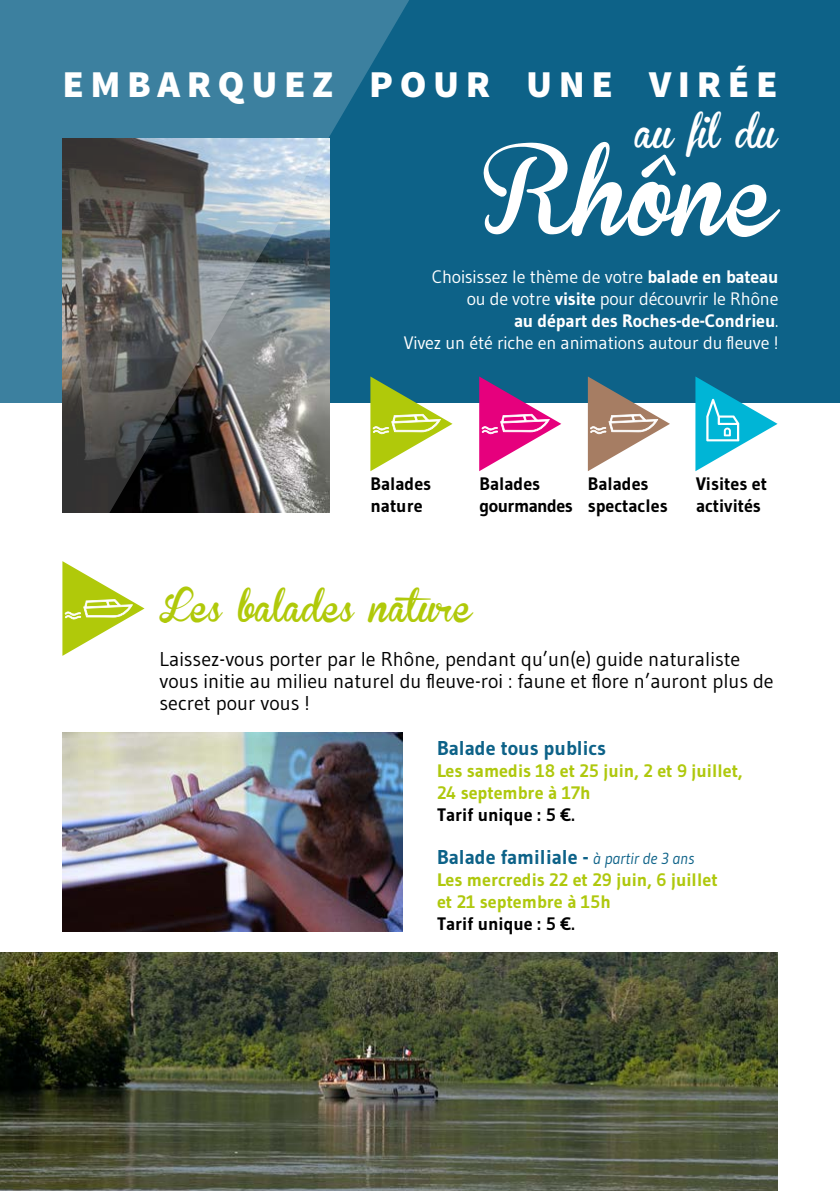
<style>
.page{position:relative;width:840px;height:1191px;background:#fff}
.page>*{position:absolute;margin:0;border:0;box-sizing:border-box;transform-origin:0 0}
.t1{font:86px "Brannboll Fet";color:#fff}
.t2{font:900 38px "Source Sans Pro";letter-spacing:.17em;color:#fff}
.t3{font:34px "Brannboll Fet";color:#fff}
.t4{font:32px "Brannboll Fet";color:#b0c90a}
.t5{font:20px/22px "Gudea";color:#000}
.t6{font:700 20px "Gudea";color:#0d6288}
.t7{font:18px/22px "Gudea";letter-spacing:-.01em;color:#fff;text-align:right}
.t8{font:700 18px/22px "Gudea";color:#afc80d}
.t9{font:700 18px/21.6px "Gudea";color:#000}
.t10{font:700 18px/21.6px "Gudea";letter-spacing:-.03em;color:#000}
.s1{font-weight:700}
.s2{font-weight:400;font-style:italic;font-size:16px}
</style>
<div class="page">
<div style="left:0;top:0;width:839px;height:402px;background:#0d6288"></div>
<img style="left:62px;top:732px;width:341px;height:199px">
<svg style="left:0;top:0;width:409px;height:609px"></svg>
<svg style="left:370px;top:376px;width:82px;height:95px"></svg>
<svg style="left:479px;top:376px;width:82px;height:95px"></svg>
<svg style="left:587px;top:376px;width:82px;height:95px"></svg>
<svg style="left:62px;top:561px;width:82px;height:95px"></svg>
<svg style="left:695px;top:376px;width:82px;height:95px"></svg>
<img style="left:0;top:952px;width:777px;height:239px">
<h2 class="t2" style="left:62px;top:59px;width:716px">EMBARQUEZ POUR UNE VIRÉE</h2>
<h3 class="t3" style="left:634px;top:114px;width:144px">au fil du</h3>
<h1 class="t1" style="left:483px;top:150px;width:296px">Rhône</h1>
<p class="t7" style="left:403px;top:265px;width:376px">Choisissez le thème de votre <span class="s1">balade en bateau<br></span>ou de votre <span class="s1">visite</span> pour découvrir le Rhône<br><span class="s1">au départ des Roches-de-Condrieu</span>.<br>Vivez un été riche en animations autour du fleuve !</p>
<p class="t9" style="left:370px;top:473px;width:62px">Balades nature</p>
<p class="t10" style="left:479px;top:473px;width:95px">Balades gourmandes</p>
<p class="t9" style="left:587px;top:473px;width:81px">Balades spectacles</p>
<p class="t9" style="left:695px;top:473px;width:72px">Visites et activités</p>
<h3 class="t4" style="left:159px;top:590px;width:314px">Les balades nature</h3>
<p class="t5" style="left:159px;top:648px;width:615px">Laissez-vous porter par le Rhône, pendant qu’un(e) guide naturaliste vous initie au milieu naturel du fleuve-roi : faune et flore n’auront plus de secret pour vous !</p>
<p class="t6" style="left:437px;top:735px;width:170px">Balade tous publics</p>
<p class="t8" style="left:437px;top:759px;width:307px">Les samedis 18 et 25 juin, 2 et 9 juillet,<br>24 septembre à 17h</p>
<p class="t9" style="left:437px;top:804px;width:139px">Tarif unique : 5 €.</p>
<p class="t6" style="left:437px;top:845px;width:259px">Balade familiale - <span class="s2">à partir de 3 ans</span></p>
<p class="t8" style="left:437px;top:869px;width:282px">Les mercredis 22 et 29 juin, 6 juillet et 21 septembre à 15h</p>
<p class="t9" style="left:437px;top:913px;width:139px">Tarif unique : 5 €.</p>
</div>
